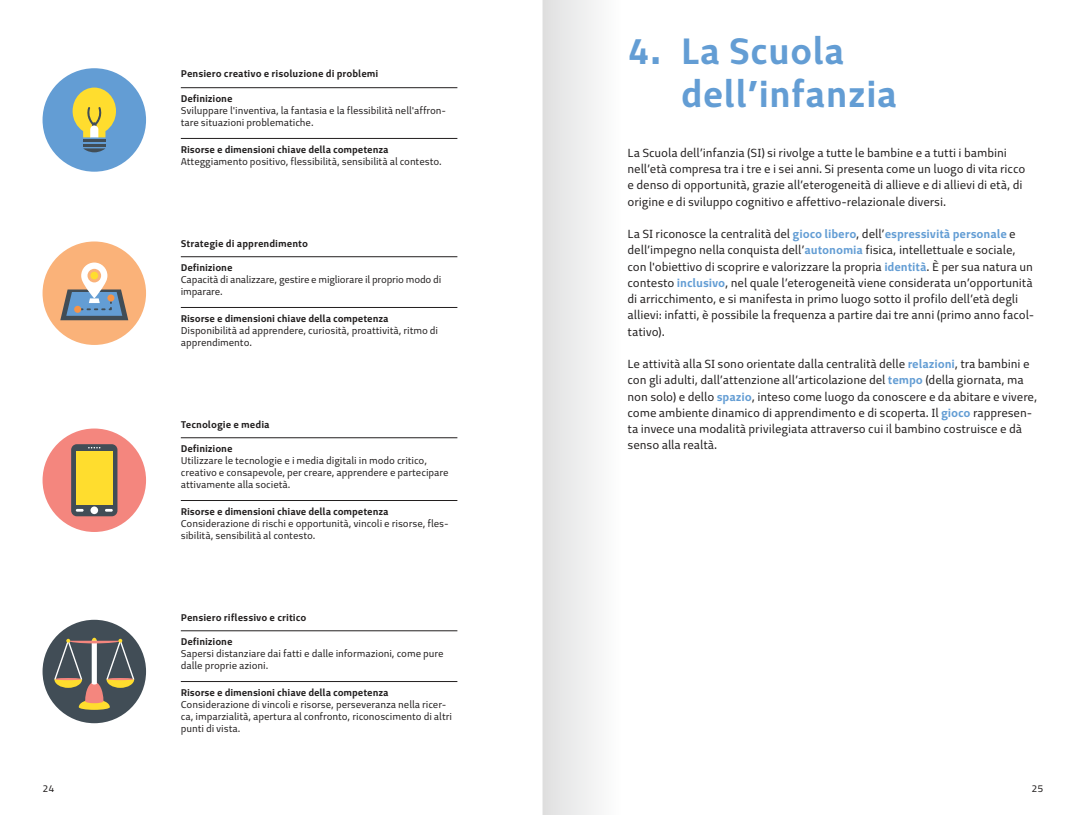
<style>
.page{position:relative;width:1085px;height:815px;background:#fff}
.page>*{position:absolute;margin:0;border:0;box-sizing:border-box;transform-origin:0 0}
.t1{font:700 37.5px/43.8px "Test Me Sans 02";color:#639dd4}
.t2{font:11.88px/16.2px "Test Me Sans 02";letter-spacing:-.01em;color:#221f1f}
.t3{font:10px/12px "Test Me Sans 02";letter-spacing:-.01em;color:#221f1f}
.t4{font:700 10px "Test Me Sans 02";letter-spacing:-.01em;color:#221f1f}
.s1{font-weight:700;color:#639dd4}
</style>
<div class="page">
<hr style="left:181px;top:631px;width:276px;height:1px;background:#221f1f">
<hr style="left:181px;top:681px;width:276px;height:1px;background:#221f1f">
<div style="left:43px;top:620px;width:103px;height:103px;background:#414d56;border-radius:50%"></div>
<svg style="left:54px;top:638px;width:81px;height:72px"></svg>
<hr style="left:181px;top:87px;width:276px;height:1px;background:#221f1f">
<hr style="left:181px;top:138px;width:276px;height:1px;background:#221f1f">
<div style="left:43px;top:68px;width:103px;height:104px;background:#639dd4;border-radius:50%"></div>
<hr style="left:83px;top:140px;width:22px;height:2px;background:#414d56">
<hr style="left:83px;top:144px;width:22px;height:2px;background:#414d56">
<svg style="left:83px;top:148px;width:22px;height:4px"></svg>
<svg style="left:73px;top:88px;width:43px;height:49px"></svg>
<hr style="left:181px;top:257px;width:276px;height:1px;background:#221f1f">
<hr style="left:181px;top:307px;width:276px;height:1px;background:#221f1f">
<div style="left:43px;top:241px;width:103px;height:104px;background:#fab279;border-radius:50%"></div>
<svg style="left:60px;top:263px;width:68px;height:57px"></svg>
<div style="left:74px;top:306px;width:7px;height:7px;background:#f79447;border-radius:50%"></div>
<hr style="left:181px;top:438px;width:276px;height:1px;background:#221f1f">
<hr style="left:181px;top:500px;width:276px;height:1px;background:#221f1f">
<div style="left:43px;top:429px;width:103px;height:103px;background:#f4867e;border-radius:50%"></div>
<div style="left:71px;top:444px;width:46px;height:72px;background:#414d56;border-radius:6px"></div>
<div style="left:76px;top:451px;width:37px;height:53px;background:#ffdd2e"></div>
<div style="left:90px;top:506px;width:8px;height:8px;background:#fff;border-radius:50%"></div>
<svg style="left:76px;top:509px;width:8px;height:3px"></svg>
<svg style="left:105px;top:509px;width:8px;height:3px"></svg>
<img style="left:542px;top:0;width:55px;height:815px">
<p class="t4" style="left:181px;top:70px;width:199px">Pensiero creativo e risoluzione di problemi</p>
<p class="t4" style="left:181px;top:95px;width:53px">Definizione</p>
<p class="t3" style="left:181px;top:105px;width:267px">Sviluppare l'inventiva, la fantasia e la flessibilità nell'affron&shy;tare situazioni problematiche.</p>
<p class="t4" style="left:181px;top:145px;width:209px">Risorse e dimensioni chiave della competenza</p>
<p class="t3" style="left:181px;top:156px;width:262px">Atteggiamento positivo, flessibilità, sensibilità al contesto.</p>
<p class="t4" style="left:181px;top:239px;width:129px">Strategie di apprendimento</p>
<p class="t4" style="left:181px;top:264px;width:53px">Definizione</p>
<p class="t3" style="left:181px;top:274px;width:262px">Capacità di analizzare, gestire e migliorare il proprio modo di imparare.</p>
<p class="t4" style="left:181px;top:314px;width:209px">Risorse e dimensioni chiave della competenza</p>
<p class="t3" style="left:181px;top:325px;width:259px">Disponibilità ad apprendere, curiosità, proattività, ritmo di apprendimento.</p>
<p class="t4" style="left:181px;top:420px;width:90px">Tecnologie e media</p>
<p class="t4" style="left:181px;top:445px;width:53px">Definizione</p>
<p class="t3" style="left:181px;top:456px;width:269px">Utilizzare le tecnologie e i media digitali in modo critico, creativo e consapevole, per creare, apprendere e partecipare attivamente alla società.</p>
<p class="t4" style="left:181px;top:507px;width:209px">Risorse e dimensioni chiave della competenza</p>
<p class="t3" style="left:181px;top:518px;width:269px">Considerazione di rischi e opportunità, vincoli e risorse, fles&shy;sibilità, sensibilità al contesto.</p>
<p class="t4" style="left:181px;top:613px;width:127px">Pensiero riflessivo e critico</p>
<p class="t4" style="left:181px;top:638px;width:53px">Definizione</p>
<p class="t3" style="left:181px;top:649px;width:264px">Sapersi distanziare dai fatti e dalle informazioni, come pure dalle proprie azioni.</p>
<p class="t4" style="left:181px;top:688px;width:209px">Risorse e dimensioni chiave della competenza</p>
<p class="t3" style="left:181px;top:699px;width:273px">Considerazione di vincoli e risorse, perseveranza nella ricer&shy;ca, imparzialità, apertura al confronto, riconoscimento di altri punti di vista.</p>
<h1 class="t1" style="left:680px;top:33px;width:218px;text-indent:-53px">4. La Scuola dell’infanzia</h1>
<p class="t2" style="left:627px;top:145px;width:399px">La Scuola dell’infanzia (SI) si rivolge a tutte le bambine e a tutti i bambini nell’età compresa tra i tre e i sei anni. Si presenta come un luogo di vita ricco e denso di opportunità, grazie all’eterogeneità di allieve e di allievi di età, di origine e di sviluppo cognitivo e affettivo-relazionale diversi.</p>
<p class="t2" style="left:627px;top:227px;width:408px">La SI riconosce la centralità del <span class="s1">gioco libero</span>, dell’<span class="s1">espressività personale</span> e dell’impegno nella conquista dell’<span class="s1">autonomia</span> fisica, intellettuale e sociale, con l'obiettivo di scoprire e valorizzare la propria <span class="s1">identità</span>. È per sua natura un contesto <span class="s1">inclusivo</span>, nel quale l’eterogeneità viene considerata un’opportunità di arricchimento, e si manifesta in primo luogo sotto il profilo dell’età degli allievi: infatti, è possibile la frequenza a partire dai tre anni (primo anno facol&shy;tativo).</p>
<p class="t2" style="left:627px;top:357px;width:411px">Le attività alla SI sono orientate dalla centralità delle <span class="s1">relazioni</span>, tra bambini e con gli adulti, dall’attenzione all’articolazione del <span class="s1">tempo</span> (della giornata, ma non solo) e dello <span class="s1">spazio</span>, inteso come luogo da conoscere e da abitare e vivere, come ambiente dinamico di apprendimento e di scoperta. Il <span class="s1">gioco</span> rappresen&shy;ta invece una modalità privilegiata attraverso cui il bambino costruisce e dà senso alla realtà.</p>
<p class="t3" style="left:43px;top:784px;width:13px">24</p>
<p class="t3" style="left:1031px;top:784px;width:13px">25</p>
</div>
